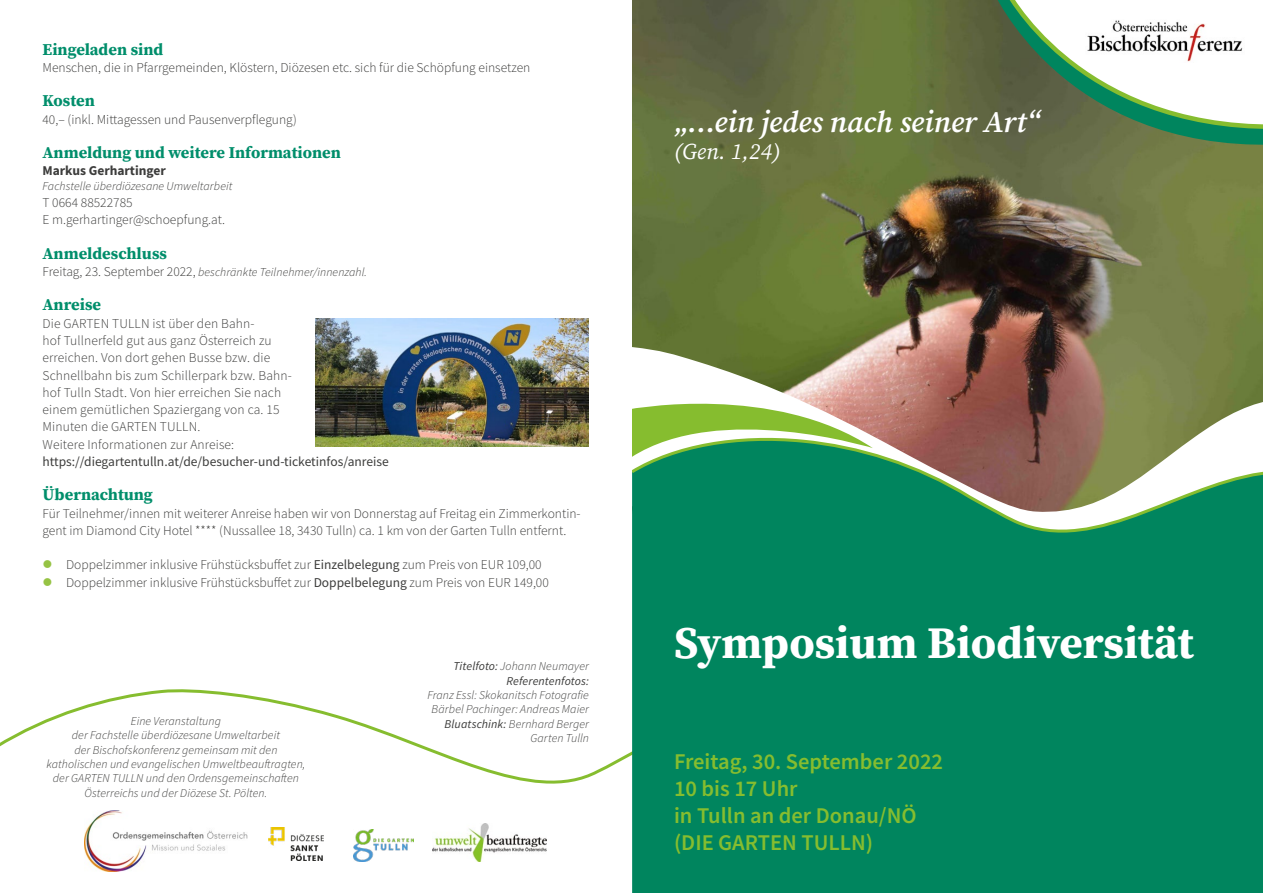
<style>
.page{position:relative;width:1263px;height:893px;background:#fff}
.page>*{position:absolute;margin:0;border:0;box-sizing:border-box;transform-origin:0 0}
.t1{font:700 45px "Source Serif Pro";color:#fff}
.t2{font:italic 600 30px "Source Serif Pro";color:#fff}
.t3{font:600 22.5px/27px "Source Sans Pro";color:#86bd2f}
.t4{font:italic 22.5px "Source Serif Pro";color:#fff}
.t5{font:700 16.5px "Source Serif Pro";color:#008e6b}
.t6{font:300 13.5px/17.2px "Source Sans Pro";color:#3c3c3b}
.t7{font:13.5px "Source Sans Pro";color:#3c3c3b}
.t8{font:700 13.5px "Source Sans Pro";color:#3c3c3b}
.t9{font:italic 300 12px/14.4px "Source Sans Pro";letter-spacing:.005em;color:#3c3c3b;text-align:center}
.t10{font:italic 12px/14.4px "Source Sans Pro";letter-spacing:.01em;color:#3c3c3b;text-align:right}
.s1{font-style:normal;font-size:13.5px}
.s2{color:#96c344}
.s3{font-weight:400}
.s4{font-weight:300}
</style>
<div class="page">
<svg style="left:0;top:689px;width:632px;height:95px"></svg>
<img style="left:632px;top:0;width:631px;height:347px">
<svg style="left:632px;top:347px;width:631px;height:84px;background:#947f61"></svg>
<div style="left:632px;top:559px;width:631px;height:334px;background:#00855e"></div>
<svg style="left:632px;top:383px;width:241px;height:48px"></svg>
<svg style="left:992px;top:0;width:271px;height:151px"></svg>
<img style="left:1086px;top:16px;width:159px;height:47px">
<svg style="left:632px;top:431px;width:631px;height:128px;background:#479371"></svg>
<div style="left:614px;top:0;width:17px;height:716px;background:#fff"></div>
<img style="left:433px;top:824px;width:114px;height:37px">
<img style="left:85px;top:810px;width:162px;height:61px">
<img style="left:353px;top:829px;width:61px;height:32px">
<img style="left:268px;top:827px;width:55px;height:33px">
<img style="left:315px;top:319px;width:274px;height:127px">
<p class="t5" style="left:43px;top:38px;width:122px">Eingeladen sind</p>
<p class="t6" style="left:43px;top:59px;width:489px">Menschen, die in Pfarrgemeinden, Klöstern, Diözesen etc. sich für die Schöpfung einsetzen</p>
<p class="t5" style="left:43px;top:89px;width:54px">Kosten</p>
<p class="t6" style="left:43px;top:110px;width:256px">40,– (inkl. Mittagessen und Pausenverpflegung)</p>
<p class="t5" style="left:43px;top:141px;width:300px">Anmeldung und weitere Informationen</p>
<p class="t8" style="left:43px;top:162px;width:125px">Markus Gerhartinger</p>
<p class="t9" style="left:43px;top:179px;width:191px">Fachstelle überdiözesane Umweltarbeit</p>
<p class="t6" style="left:43px;top:194px;width:184px">T 0664 88522785<br>E m.gerhartinger@schoepfung.at.</p>
<p class="t5" style="left:43px;top:242px;width:126px">Anmeldeschluss</p>
<p class="t9" style="left:43px;top:265px;width:326px"><span class="s1">Freitag, 23. September 2022,</span> beschränkte Teilnehmer/innenzahl.</p>
<p class="t5" style="left:43px;top:294px;width:60px">Anreise</p>
<p class="t6" style="left:43px;top:315px;width:251px">Die GARTEN TULLN ist über den Bahn-<br>hof Tullnerfeld gut aus ganz Österreich zu erreichen. Von dort gehen Busse bzw. die Schnellbahn bis zum Schillerpark bzw. Bahn&shy;hof Tulln Stadt. Von hier erreichen Sie nach einem gemütlichen Spaziergang von ca. 15<br>Minuten die GARTEN TULLN.<br>Weitere Informationen zur Anreise:</p>
<p class="t7" style="left:43px;top:453px;width:348px">https://diegartentulln.at/de/besucher-und-ticketinfos/anreise</p>
<p class="t5" style="left:43px;top:483px;width:112px">Übernachtung</p>
<p class="t6" style="left:43px;top:504px;width:540px">Für Teilnehmer/innen mit weiterer Anreise haben wir von Donnerstag auf Freitag ein Zimmerkontin&shy;gent im Diamond City Hotel **** (Nussallee 18, 3430 Tulln) ca. 1 km von der Garten Tulln entfernt.</p>
<p class="t6" style="left:43px;top:556px;width:501px"><span class="s2">●</span> Doppelzimmer inklusive Frühstücksbuffet zur <span class="s3">Einzelbelegung</span> zum Preis von EUR 109,00</p>
<p class="t6" style="left:43px;top:573px;width:508px"><span class="s2">●</span> Doppelzimmer inklusive Frühstücksbuffet zur <span class="s3">Doppelbelegung</span> zum Preis von EUR 149,00</p>
<p class="t9" style="left:46px;top:714px;width:261px">Eine Veranstaltung<br>der Fachstelle überdiözesane Umweltarbeit<br>der Bischofskonferenz gemeinsam mit den katholischen und evangelischen Umweltbeauftragten, der GARTEN TULLN und den Ordensgemeinschaften Österreichs und der Diözese St. Pölten.</p>
<p class="t10" style="left:453px;top:659px;width:137px">Titelfoto: <span class="s4">Johann Neumayer<br></span>Referentenfotos:</p>
<p class="t9" style="left:427px;top:688px;width:163px;text-align:right">Franz Essl: Skokanitsch Fotografie<br>Bärbel Pachinger: Andreas Maier<br><span class="s3">Bluatschink:</span> Bernhard Berger<br>Garten Tulln</p>
<h2 class="t2" style="left:674px;top:104px;width:368px">„…ein jedes nach seiner Art“</h2>
<h3 class="t4" style="left:674px;top:138px;width:108px">(Gen. 1,24)</h3>
<h1 class="t1" style="left:674px;top:611px;width:522px">Symposium Biodiversität</h1>
<h3 class="t3" style="left:674px;top:748px;width:271px">Freitag, 30. September 2022<br>10 bis 17 Uhr<br>in Tulln an der Donau/NÖ (DIE GARTEN TULLN)</h3>
</div>
